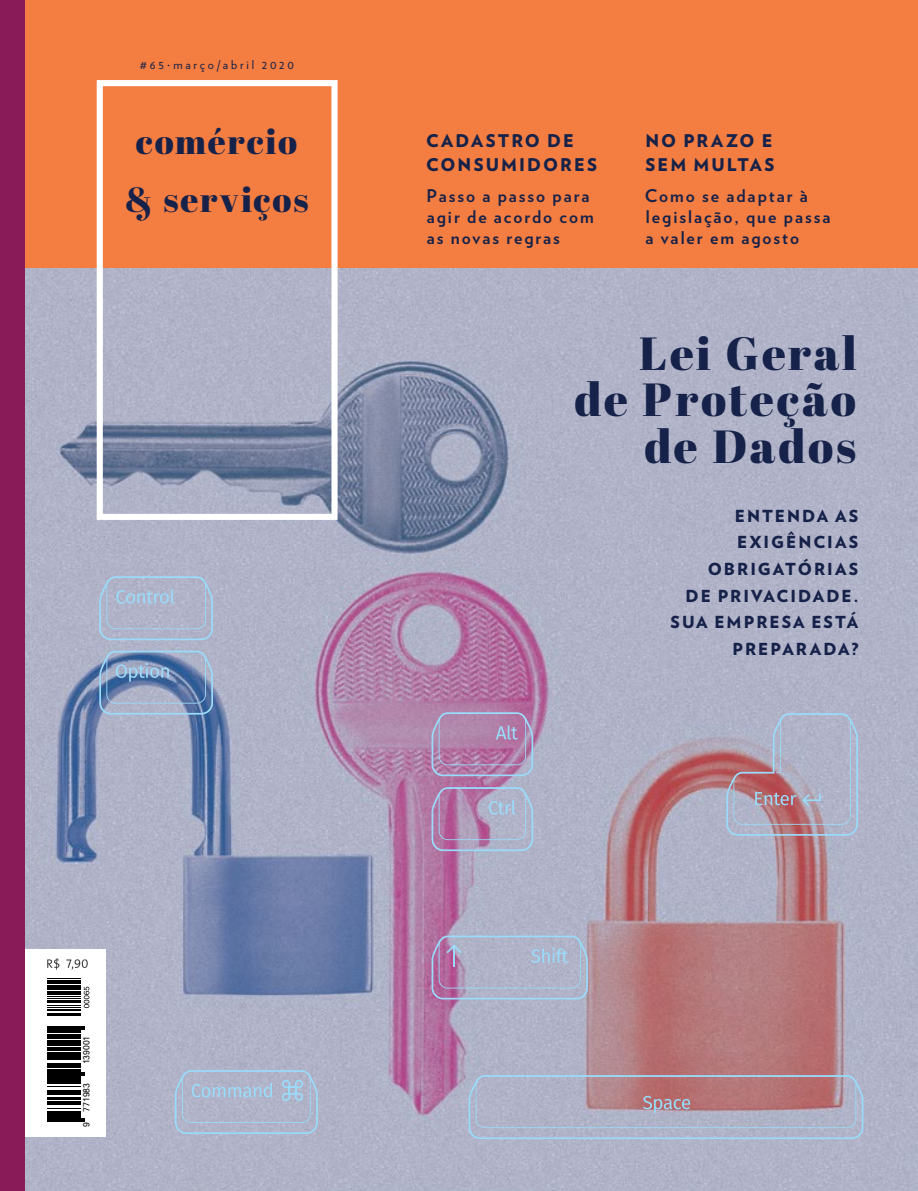
<style>
.page{position:relative;width:918px;height:1191px;background:#fff}
.page>*{position:absolute;margin:0;border:0;box-sizing:border-box;transform-origin:0 0}
.t1{font:46.38px/46.4px "Abril Fatface";letter-spacing:.06em;color:#162249;text-align:right}
.t2{font:35px/58.4px "Abril Fatface";letter-spacing:.05em;color:#162249;text-align:center}
.t3{font:700 17.5px/21px "Verlag";letter-spacing:.11em;color:#162249}
.t4{font:900 17.5px/24.5px "Verlag";letter-spacing:.12em;color:#162249}
.t5{font:900 16.62px/26.6px "Verlag";letter-spacing:.12em;color:#162249;text-align:right}
.t6{font:12.25px "Verlag";letter-spacing:.225em;color:#162249}
.t7{font:8.58px "Microsoft Sans Serif";color:#000}
.s1{font-family:"The Mix Semi Light Expert"}
</style>
<div class="page">
<img style="left:25px;top:268px;width:893px;height:923px">
<div style="left:0;top:0;width:918px;height:268px;background:#f47d41"></div>
<div style="left:0;top:0;width:25px;height:1191px;background:#891c58"></div>
<div style="left:25px;top:949px;width:80px;height:187px;background:#fff"></div>
<svg style="left:47px;top:978px;width:43px;height:144px"></svg>
<hr style="left:47px;top:1120px;width:38px;height:1px;background:#000">
<hr style="left:47px;top:1118px;width:38px;height:1px;background:#000">
<hr style="left:47px;top:1114px;width:34px;height:3px;background:#000">
<hr style="left:47px;top:1111px;width:34px;height:2px;background:#000">
<hr style="left:47px;top:1108px;width:34px;height:1px;background:#000">
<hr style="left:47px;top:1104px;width:34px;height:1px;background:#000">
<hr style="left:47px;top:1101px;width:34px;height:2px;background:#000">
<hr style="left:47px;top:1097px;width:34px;height:2px;background:#000">
<hr style="left:47px;top:1093px;width:34px;height:1px;background:#000">
<hr style="left:47px;top:1090px;width:34px;height:2px;background:#000">
<hr style="left:47px;top:1086px;width:34px;height:1px;background:#000">
<hr style="left:47px;top:1083px;width:34px;height:1px;background:#000">
<hr style="left:47px;top:1078px;width:34px;height:4px;background:#000">
<hr style="left:47px;top:1076px;width:34px;height:1px;background:#000">
<hr style="left:47px;top:1074px;width:38px;height:1px;background:#000">
<hr style="left:47px;top:1072px;width:38px;height:1px;background:#000">
<hr style="left:47px;top:1069px;width:34px;height:2px;background:#000">
<hr style="left:47px;top:1065px;width:34px;height:2px;background:#000">
<hr style="left:47px;top:1063px;width:34px;height:1px;background:#000">
<hr style="left:47px;top:1058px;width:34px;height:1px;background:#000">
<hr style="left:47px;top:1054px;width:34px;height:3px;background:#000">
<hr style="left:47px;top:1052px;width:34px;height:1px;background:#000">
<hr style="left:47px;top:1047px;width:34px;height:3px;background:#000">
<hr style="left:47px;top:1044px;width:34px;height:1px;background:#000">
<hr style="left:47px;top:1040px;width:34px;height:3px;background:#000">
<hr style="left:47px;top:1037px;width:34px;height:1px;background:#000">
<hr style="left:47px;top:1034px;width:34px;height:2px;background:#000">
<hr style="left:47px;top:1030px;width:34px;height:2px;background:#000">
<hr style="left:47px;top:1028px;width:38px;height:1px;background:#000">
<hr style="left:47px;top:1026px;width:38px;height:1px;background:#000">
<hr style="left:47px;top:1015px;width:34px;height:1px;background:#000">
<hr style="left:47px;top:1013px;width:34px;height:1px;background:#000">
<hr style="left:47px;top:1008px;width:34px;height:2px;background:#000">
<hr style="left:47px;top:1007px;width:34px;height:1px;background:#000">
<hr style="left:47px;top:1005px;width:34px;height:1px;background:#000">
<hr style="left:47px;top:1001px;width:34px;height:2px;background:#000">
<hr style="left:47px;top:999px;width:34px;height:1px;background:#000">
<hr style="left:47px;top:998px;width:34px;height:1px;background:#000">
<hr style="left:47px;top:996px;width:34px;height:1px;background:#000">
<hr style="left:47px;top:992px;width:34px;height:2px;background:#000">
<hr style="left:47px;top:990px;width:34px;height:1px;background:#000">
<hr style="left:47px;top:989px;width:34px;height:1px;background:#000">
<hr style="left:47px;top:985px;width:34px;height:3px;background:#000">
<hr style="left:47px;top:983px;width:34px;height:1px;background:#000">
<hr style="left:47px;top:980px;width:34px;height:2px;background:#000">
<hr style="left:47px;top:977px;width:34px;height:1px;background:#000">
<svg style="left:84px;top:986px;width:5px;height:22px"></svg>
<svg style="left:47px;top:958px;width:41px;height:11px"></svg>
<svg style="left:726px;top:713px;width:132px;height:122px;background:#afa3b4"></svg>
<svg style="left:431px;top:787px;width:102px;height:64px;background:#ae9bbc"></svg>
<svg style="left:431px;top:712px;width:102px;height:64px;background:#ae87b0"></svg>
<svg style="left:431px;top:935px;width:157px;height:64px;background:#aeaac5"></svg>
<hr style="left:453px;top:945px;width:2px;height:21px;background:#9adbf9">
<svg style="left:99px;top:650px;width:114px;height:64px;background:#8097bb"></svg>
<svg style="left:175px;top:1070px;width:143px;height:64px;background:#adb8ce"></svg>
<svg style="left:99px;top:576px;width:114px;height:64px;background:#adb7cd"></svg>
<div style="left:97px;top:80px;width:240px;height:440px;border:6px solid #fff"></div>
<svg style="left:468px;top:1075px;width:395px;height:71px;background:#afa3b3"></svg>
<p class="t6" style="left:140px;top:56px;width:155px">#65<span class="s1">‚</span>março/abril 2020</p>
<h2 class="t2" style="left:124px;top:111px;width:186px">comércio &amp; serviços</h2>
<p class="t4" style="left:426px;top:127px;width:172px">CADASTRO DE<br>CONSUMIDORES</p>
<p class="t3" style="left:427px;top:184px;width:168px">Passo a passo para agir de acordo com as novas regras</p>
<p class="t4" style="left:645px;top:127px;width:131px">NO PRAZO E<br>SEM MULTAS</p>
<p class="t3" style="left:645px;top:184px;width:187px">Como se adaptar à legislação, que passa a valer em agosto</p>
<h1 class="t1" style="left:574px;top:329px;width:284px">Lei Geral de Proteção de Dados</h1>
<p class="t5" style="left:670px;top:502px;width:189px">ENTENDA AS<br>EXIGÊNCIAS<br>OBRIGATÓRIAS<br>DE PRIVACIDADE.<br>SUA EMPRESA ESTÁ<br>PREPARADA?</p>
<p class="t7" style="left:81px;top:1064px;width:30px;rotate:-90deg">139001</p>
<p class="t7" style="left:81px;top:1111px;width:30px;rotate:-90deg">771983</p>
<p class="t7" style="left:81px;top:1127px;width:6px;rotate:-90deg">9</p>
</div>
